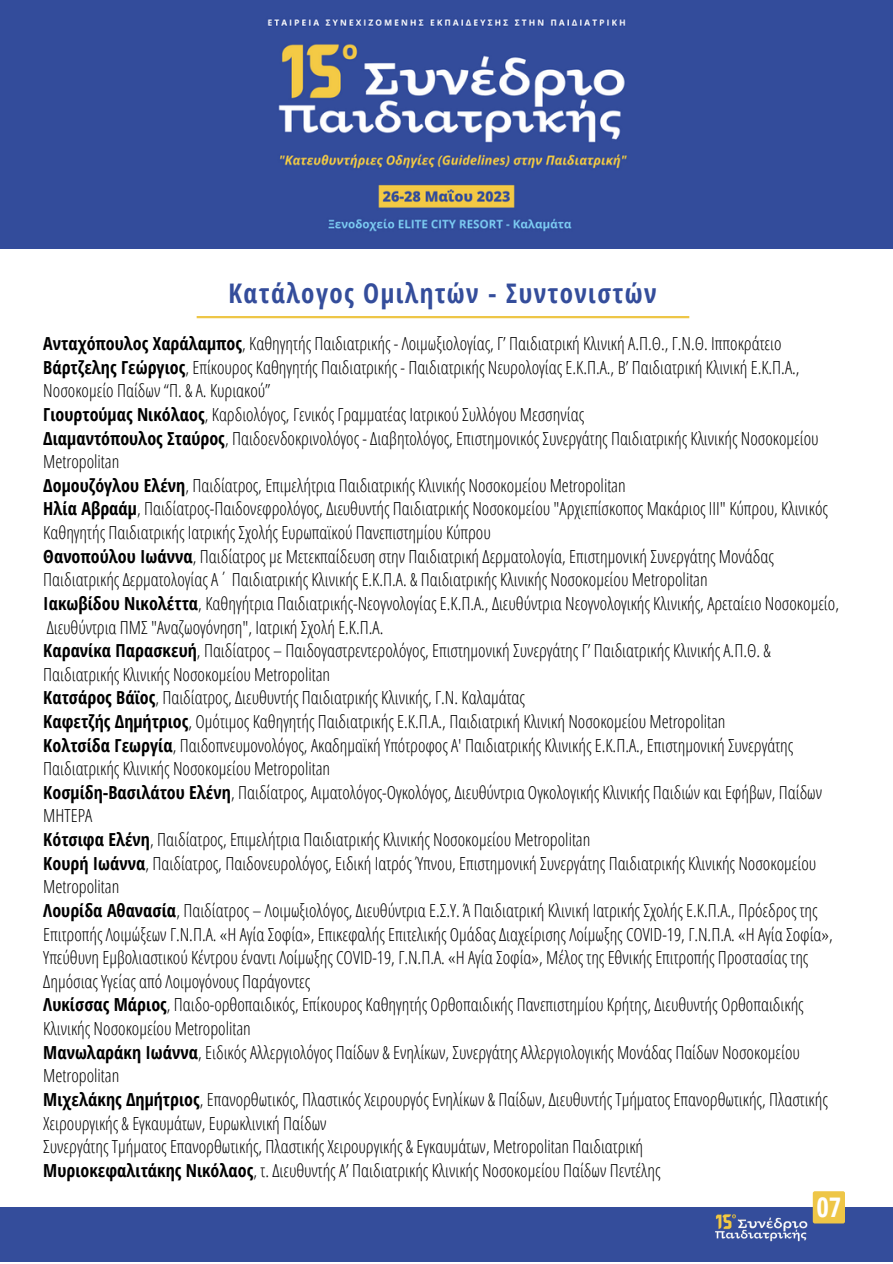
<style>
.page{position:relative;width:893px;height:1264px;background:#fff}
.page>*{position:absolute;margin:0;border:0;box-sizing:border-box;transform-origin:0 0}
.t1{font:700 27px "Open Sans Condensed";letter-spacing:.05em;color:#344d9b}
.t2{font:700 27px "Open Sans Condensed";color:#fff}
.t3{font:300 18px/23.5px "Open Sans Condensed";color:#000}
.s1{font-weight:700}
</style>
<div class="page">
<img style="left:0;top:0;width:892px;height:248px">
<hr style="left:197px;top:316px;width:492px;height:2px;background:#eec647">
<div style="left:0;top:1207px;width:892px;height:54px;background:#344d9b"></div>
<div style="left:812px;top:1191px;width:33px;height:32px;background:#eec647;border-radius:2px"></div>
<img style="left:715px;top:1214px;width:92px;height:27px">
<p class="t1" style="left:228px;top:274px;width:429px">Κατάλογος Ομιλητών - Συντονιστών</p>
<p class="t3" style="left:43px;top:331px;width:739px"><span class="s1">Ανταχόπουλος Χαράλαμπος</span>, Καθηγητής Παιδιατρικής - Λοιμωξιολογίας, Γ’ Παιδιατρική Κλινική Α.Π.Θ., Γ.Ν.Θ. Ιπποκράτειο</p>
<p class="t3" style="left:43px;top:355px;width:757px"><span class="s1">Βάρτζελης Γεώργιος</span>, Επίκουρος Καθηγητής Παιδιατρικής - Παιδιατρικής Νευρολογίας Ε.Κ.Π.Α., Β’ Παιδιατρική Κλινική Ε.Κ.Π.Α.,<br>Νοσοκομείο Παίδων “Π. &amp; Α. Κυριακού”</p>
<p class="t3" style="left:43px;top:402px;width:542px"><span class="s1">Γιουρτούμας Νικόλαος</span>, Καρδιολόγος, Γενικός Γραμματέας Iατρικού Συλλόγου Μεσσηνίας</p>
<p class="t3" style="left:43px;top:426px;width:776px"><span class="s1">Διαμαντόπουλος Σταύρος</span>, Παιδοενδοκρινολόγος - Διαβητολόγος, Επιστημονικός Συνεργάτης Παιδιατρικής Κλινικής Νοσοκομείου<br>Metropolitan</p>
<p class="t3" style="left:43px;top:473px;width:584px"><span class="s1">Δομουζόγλου Ελένη</span>, Παιδίατρος, Επιμελήτρια Παιδιατρικής Κλινικής Νοσοκομείου Metropolitan</p>
<p class="t3" style="left:43px;top:496px;width:786px"><span class="s1">Ηλία Αβραάμ</span>, Παιδίατρος-Παιδονεφρολόγος, Διευθυντής Παιδιατρικής Νοσοκομείου "Αρχιεπίσκοπος Μακάριος ΙΙΙ" Κύπρου, Κλινικός<br>Καθηγητής Παιδιατρικής Ιατρικής Σχολής Ευρωπαϊκού Πανεπιστημίου Κύπρου</p>
<p class="t3" style="left:43px;top:544px;width:732px"><span class="s1">Θανοπούλου Ιωάννα</span>, Παιδίατρος με Μετεκπαίδευση στην Παιδιατρική Δερματολογία, Επιστημονική Συνεργάτης Μονάδας<br>Παιδιατρικής Δερματολογίας Α΄ Παιδιατρικής Κλινικής Ε.Κ.Π.Α. &amp; Παιδιατρικής Κλινικής Νοσοκομείου Metropolitan</p>
<p class="t3" style="left:43px;top:591px;width:797px"><span class="s1">Ιακωβίδου Νικολέττα</span>, Καθηγήτρια Παιδιατρικής-Νεογνολογίας Ε.Κ.Π.Α., Διευθύντρια Νεογνολογικής Κλινικής, Αρεταίειο Νοσοκομείο,<br>Διευθύντρια ΠΜΣ "Αναζωογόνηση", Ιατρική Σχολή Ε.Κ.Π.Α.</p>
<p class="t3" style="left:43px;top:638px;width:729px"><span class="s1">Καρανίκα Παρασκευή</span>, Παιδίατρος – Παιδογαστρεντερολόγος, Επιστημονική Συνεργάτης Γ’ Παιδιατρικής Κλινικής Α.Π.Θ. &amp;<br>Παιδιατρικής Κλινικής Νοσοκομείου Metropolitan</p>
<p class="t3" style="left:43px;top:685px;width:483px"><span class="s1">Κατσάρος Βάϊος</span>, Παιδίατρος, Διευθυντής Παιδιατρικής Κλινικής, Γ.Ν. Καλαμάτας</p>
<p class="t3" style="left:43px;top:709px;width:683px"><span class="s1">Καφετζής Δημήτριος</span>, Ομότιμος Καθηγητής Παιδιατρικής Ε.Κ.Π.Α., Παιδιατρική Κλινική Νοσοκομείου Metropolitan</p>
<p class="t3" style="left:43px;top:733px;width:751px"><span class="s1">Κολτσίδα Γεωργία</span>, Παιδοπνευμονολόγος, Ακαδημαϊκή Υπότροφος Α' Παιδιατρικής Κλινικής Ε.Κ.Π.Α., Επιστημονική Συνεργάτης<br>Παιδιατρικής Κλινικής Νοσοκομείου Metropolitan</p>
<p class="t3" style="left:43px;top:780px;width:780px"><span class="s1">Κοσμίδη-Βασιλάτου Ελένη</span>, Παιδίατρος, Αιματολόγος-Ογκολόγος, Διευθύντρια Ογκολογικής Κλινικής Παιδιών και Εφήβων, Παίδων<br>ΜΗΤΕΡΑ</p>
<p class="t3" style="left:43px;top:827px;width:548px"><span class="s1">Κότσιφα Eλένη</span>, Παιδίατρος, Επιμελήτρια Παιδιατρικής Κλινικής Νοσοκομείου Metropolitan</p>
<p class="t3" style="left:43px;top:851px;width:774px"><span class="s1">Κουρή Ιωάννα</span>, Παιδίατρος, Παιδονευρολόγος, Ειδική Ιατρός Ύπνου, Επιστημονική Συνεργάτης Παιδιατρικής Κλινικής Νοσοκομείου<br>Metropolitan</p>
<p class="t3" style="left:43px;top:898px;width:790px"><span class="s1">Λουρίδα Αθανασία</span>, Παιδίατρος – Λοιμωξιολόγος, Διευθύντρια Ε.Σ.Υ. Ά Παιδιατρική Κλινική Ιατρικής Σχολής Ε.Κ.Π.Α., Πρόεδρος της Επιτροπής Λοιμώξεων Γ.Ν.Π.Α. «Η Αγία Σοφία», Επικεφαλής Επιτελικής Ομάδας Διαχείρισης Λοίμωξης COVID-19, Γ.Ν.Π.Α. «Η Αγία Σοφία», Υπεύθυνη Εμβολιαστικού Κέντρου έναντι Λοίμωξης COVID-19, Γ.Ν.Π.Α. «Η Αγία Σοφία», Μέλος της Εθνικής Επιτροπής Προστασίας της Δημόσιας Υγείας από Λοιμογόνους Παράγοντες</p>
<p class="t3" style="left:43px;top:992px;width:761px"><span class="s1">Λυκίσσας Μάριος</span>, Παιδο-ορθοπαιδικός, Επίκουρος Καθηγητής Ορθοπαιδικής Πανεπιστημίου Κρήτης, Διευθυντής Ορθοπαιδικής<br>Κλινικής Νοσοκομείου Metropolitan</p>
<p class="t3" style="left:43px;top:1039px;width:758px"><span class="s1">Μανωλαράκη Ιωάννα</span>, Ειδικός Αλλεργιολόγος Παίδων &amp; Ενηλίκων, Συνεργάτης Αλλεργιολογικής Μονάδας Παίδων Νοσοκομείου<br>Metropolitan</p>
<p class="t3" style="left:43px;top:1087px;width:786px"><span class="s1">Μιχελάκης Δημήτριος</span>, Επανορθωτικός, Πλαστικός Χειρουργός Ενηλίκων &amp; Παίδων, Διευθυντής Τμήματος Επανορθωτικής, Πλαστικής<br>Χειρουργικής &amp; Εγκαυμάτων, Ευρωκλινική Παίδων</p>
<p class="t3" style="left:43px;top:1134px;width:601px">Συνεργάτης Τμήματος Επανορθωτικής, Πλαστικής Χειρουργικής &amp; Εγκαυμάτων, Metropolitan Παιδιατρική</p>
<p class="t3" style="left:43px;top:1157px;width:618px"><span class="s1">Μυριοκεφαλιτάκης Νικόλαος</span>, τ. Διευθυντής Α’ Παιδιατρικής Κλινικής Νοσοκομείου Παίδων Πεντέλης</p>
<p class="t2" style="left:816px;top:1187px;width:26px">07</p>
</div>
